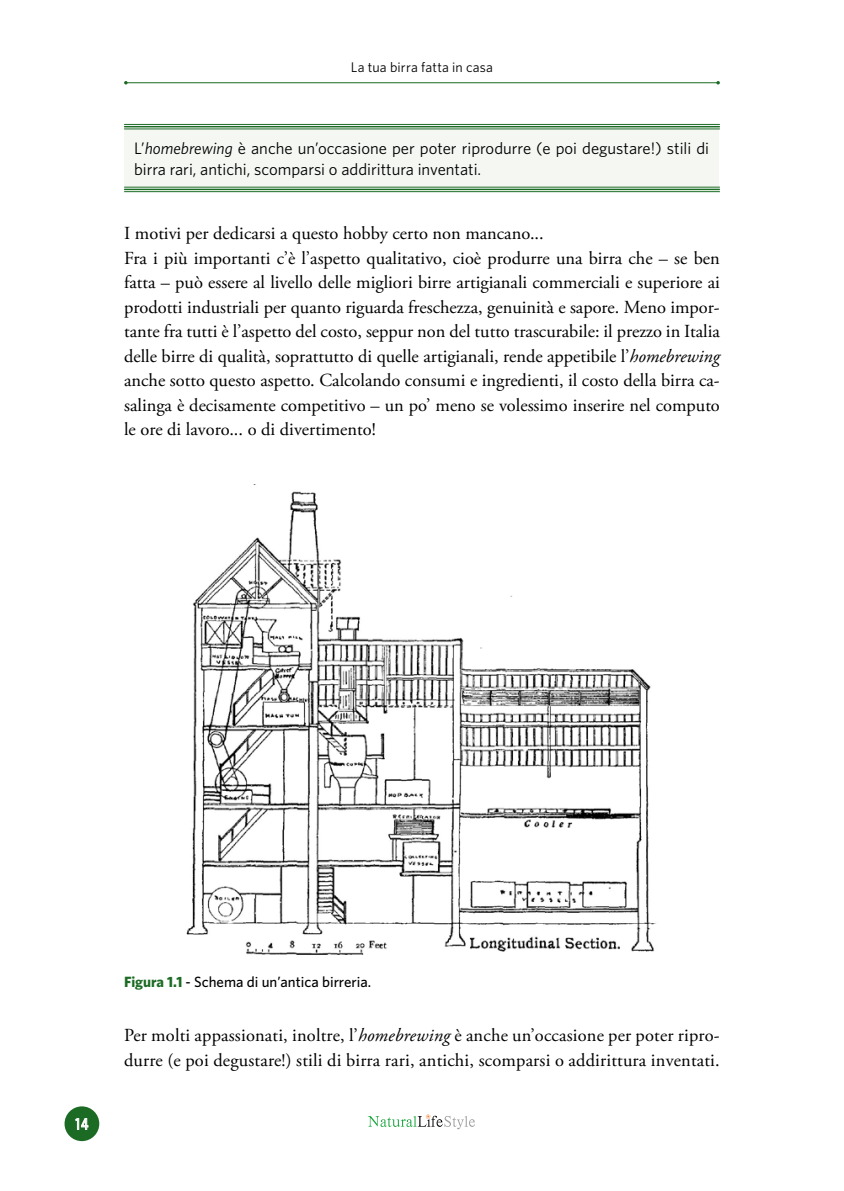
<style>
.page{position:relative;width:844px;height:1191px;background:#fff}
.page>*{position:absolute;margin:0;border:0;box-sizing:border-box;transform-origin:0 0}
.t1{font:18.38px/24.5px "Adobe Garamond Pro";color:#000}
.t2{font:16.62px/21px "Whitney";color:#000}
.t3{font:500 15.75px "Whitney Condensed";color:#fff}
.t4{font:500 14.88px "Whitney";color:#000}
.t5{font:14px "Whitney";letter-spacing:.015em;color:#000}
.s1{font-style:italic}
.s2{font-weight:700;color:#1c6b24}
</style>
<div class="page">
<div style="left:64px;top:1106px;width:35px;height:35px;background:#1c6b24;border-radius:50%"></div>
<svg style="left:368px;top:1114px;width:107px;height:15px"></svg>
<svg style="left:75px;top:1118px;width:14px;height:12px"></svg>
<hr style="left:126px;top:82px;width:592px;height:1px;background:#1c6b24">
<div style="left:124px;top:127px;width:594px;height:62px;background:#f4f7f2"></div>
<svg style="left:124px;top:188px;width:595px;height:3px"></svg>
<svg style="left:124px;top:125px;width:595px;height:4px"></svg>
<hr style="left:124px;top:187px;width:595px;height:1px;background:#1c6b24">
<hr style="left:124px;top:189px;width:595px;height:1px;background:#1c6b24">
<hr style="left:124px;top:191px;width:595px;height:1px;background:#1c6b24">
<hr style="left:124px;top:124px;width:595px;height:1px;background:#1c6b24">
<hr style="left:124px;top:126px;width:595px;height:1px;background:#1c6b24">
<hr style="left:124px;top:129px;width:595px;height:1px;background:#1c6b24">
<img style="left:186px;top:484px;width:470px;height:470px">
<p class="t5" style="left:351px;top:59px;width:144px">La tua birra fatta in casa</p>
<p class="t2" style="left:134px;top:137px;width:576px">L’<span class="s1">homebrewing</span> è anche un’occasione per poter riprodurre (e poi degustare!) stili di birra rari, antichi, scomparsi o addirittura inventati.</p>
<p class="t1" style="left:124px;top:222px;width:597px">I motivi per dedicarsi a questo hobby certo non mancano...<br>Fra i più importanti c’è l’aspetto qualitativo, cioè produrre una birra che – se ben fatta – può essere al livello delle migliori birre artigianali commerciali e superiore ai prodotti industriali per quanto riguarda freschezza, genuinità e sapore. Meno impor&shy;tante fra tutti è l’aspetto del costo, seppur non del tutto trascurabile: il prezzo in Italia delle birre di qualità, soprattutto di quelle artigianali, rende appetibile l’<span class="s1">homebrewing </span>anche sotto questo aspetto. Calcolando consumi e ingredienti, il costo della birra ca&shy;salinga è decisamente competitivo – un po’ meno se volessimo inserire nel computo le ore di lavoro... o di divertimento!</p>
<p class="t3" style="left:76px;top:1114px;width:14px">14</p>
<p class="t4" style="left:124px;top:972px;width:248px"><span class="s2">Figura 1.1</span> - Schema di un’antica birreria.</p>
<p class="t1" style="left:124px;top:1023px;width:597px">Per molti appassionati, inoltre, l’<span class="s1">homebrewing</span> è anche un’occasione per poter ripro&shy;durre (e poi degustare!) stili di birra rari, antichi, scomparsi o addirittura inventati.</p>
</div>
